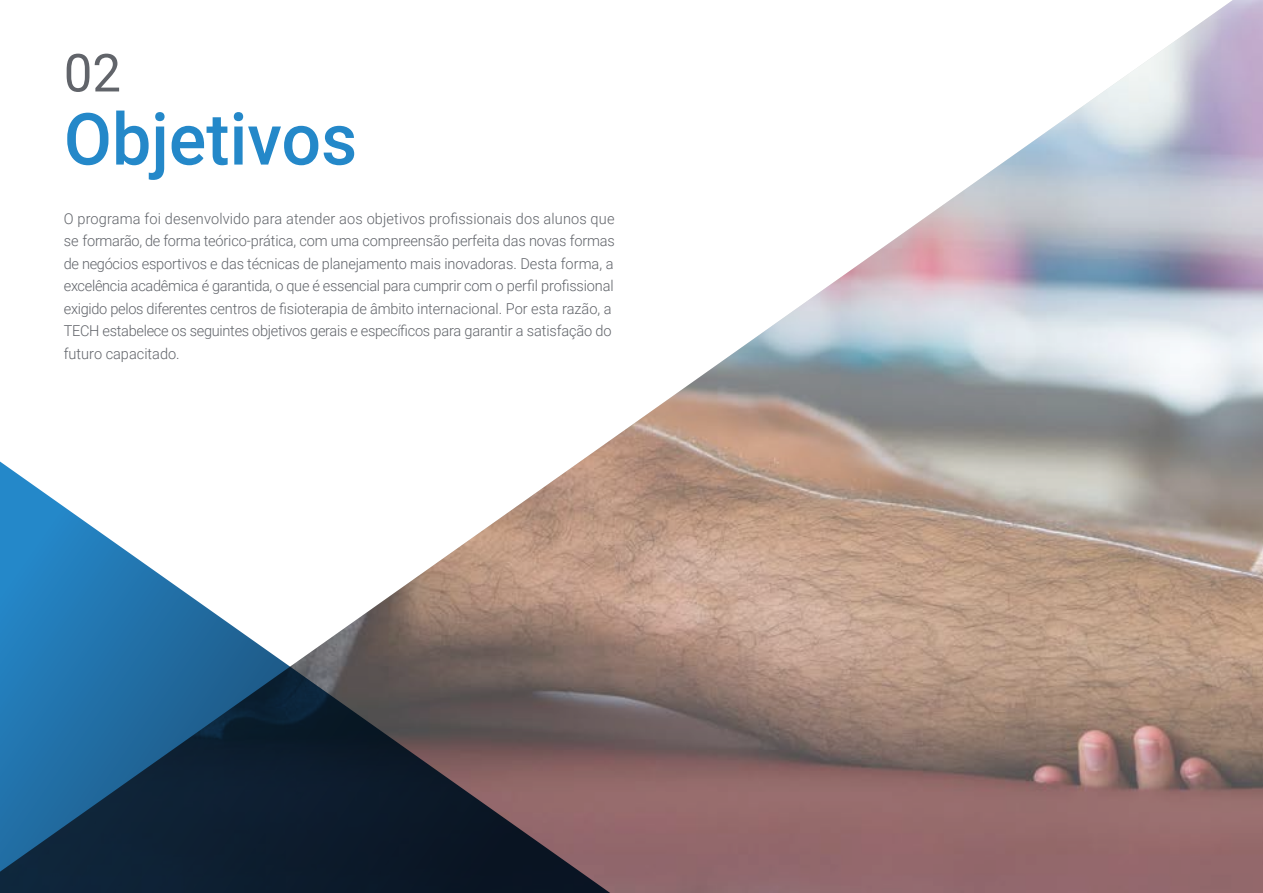
<style>
.page{position:relative;width:1263px;height:893px;background:#fff}
.page>*{position:absolute;margin:0;border:0;box-sizing:border-box;transform-origin:0 0}
.t1{font:500 72px "Roboto";color:#2488c9}
.t2{font:52.5px "Roboto";color:#61646a}
.t3{font:300 15px/22.5px "Roboto";letter-spacing:-.01em;color:#61646a}
</style>
<div class="page">
<img style="left:602px;top:0;width:661px;height:893px">
<svg style="left:0;top:446px;width:640px;height:447px"></svg>
<h2 class="t2" style="left:64px;top:36px;width:59px">02</h2>
<h1 class="t1" style="left:64px;top:89px;width:295px">Objetivos</h1>
<p class="t3" style="left:64px;top:207px;width:553px">O programa foi desenvolvido para atender aos objetivos profissionais dos alunos que se formarão, de forma teórico-prática, com uma compreensão perfeita das novas formas de negócios esportivos e das técnicas de planejamento mais inovadoras. Desta forma, a excelência acadêmica é garantida, o que é essencial para cumprir com o perfil profissional exigido pelos diferentes centros de fisioterapia de âmbito internacional. Por esta razão, a TECH estabelece os seguintes objetivos gerais e específicos para garantir a satisfação do futuro capacitado.</p>
</div>
